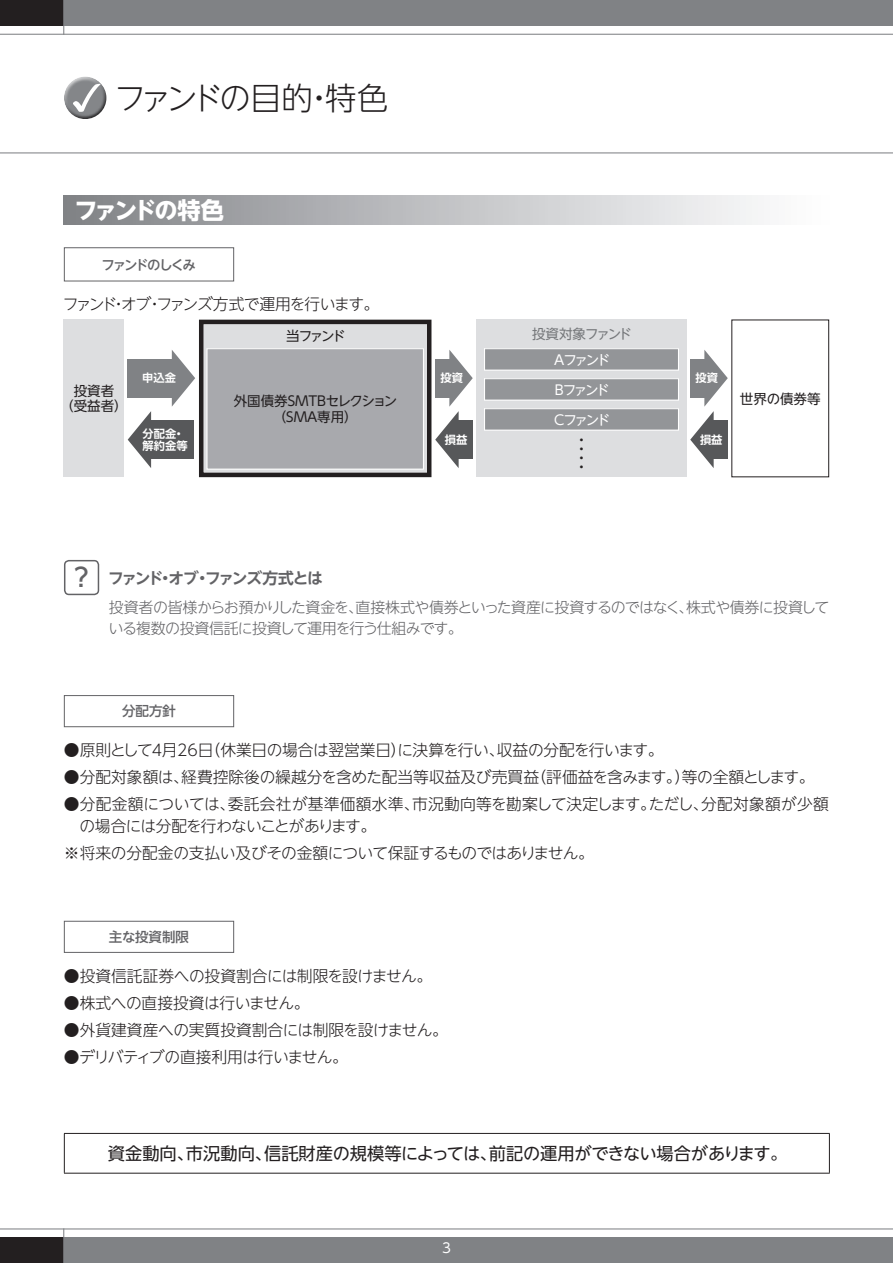
<style>
.page{position:relative;width:893px;height:1263px;background:#fff}
.page>*{position:absolute;margin:0;border:0;box-sizing:border-box;transform-origin:0 0}
.t1{font:300 31.5px "UD Shin Go NT Pro";letter-spacing:-.11em;color:#231f20}
.t2{font:700 23.25px "UD Shin Go NT Pro";letter-spacing:-.125em;color:#fff}
.t3{font:17.25px "UD Shin Go NT Pro";letter-spacing:-.015em;color:#231f20}
.t4{font:300 15.75px/22.5px "UD Shin Go NT Pro";letter-spacing:-.02em;color:#231f20}
.t5{font:300 15.75px "UD Shin Go NT Pro";color:#231f20}
.t6{font:300 15.75px "UD Shin Go NT Pro";letter-spacing:-.04em;color:#231f20}
.t7{font:300 15.75px "UD Shin Go NT Pro";letter-spacing:-.08em;color:#231f20}
.t8{font:700 15.75px "UD Shin Go NT Pro De";letter-spacing:-.09em;color:#636366}
.t9{font:300 15px/21px "UD Shin Go NT Pro";letter-spacing:-.05em;color:#636366}
.t10{font:13.5px/15.8px "UD Shin Go NT Pro";letter-spacing:-.1em;color:#231f20;text-align:center}
.t11{font:13.5px/15.8px "UD Shin Go NT Pro";letter-spacing:-.135em;color:#231f20;text-align:center}
.t12{font:13.5px "UD Shin Go NT Pro";letter-spacing:-.18em;color:#fff}
.t13{font:500 13.5px "UD Shin Go NT Pro";letter-spacing:-.025em;color:#636366}
.t14{font:500 13.5px "UD Shin Go NT Pro";letter-spacing:-.14em;color:#636366}
.t15{font:13.5px "UD Shin Go NT Pro";letter-spacing:-.065em;color:#76787b}
.t16{font:700 11.25px/11.2px "UD Shin Go NT Pro De";color:#fff}
.s1{font-family:"UD Shin Go NT Pro";font-weight:500;font-size:25.5px}
</style>
<div class="page">
<div style="left:64px;top:0;width:829px;height:26px;background:#808285"></div>
<div style="left:64px;top:1237px;width:829px;height:26px;background:#808285"></div>
<hr style="left:0;top:34px;width:893px;height:1px;background:#808285">
<hr style="left:0;top:152px;width:893px;height:1px;background:#808285">
<hr style="left:0;top:1228px;width:893px;height:1px;background:#808285">
<div style="left:0;top:0;width:64px;height:26px;background:#231f20"></div>
<div style="left:0;top:1237px;width:64px;height:26px;background:#231f20"></div>
<hr style="left:63px;top:0;width:1px;height:35px;background:#808285">
<hr style="left:63px;top:1228px;width:1px;height:35px;background:#808285">
<div style="left:64px;top:196px;width:765px;height:29px;background:linear-gradient(to right,#818387,#fff)"></div>
<div style="left:64px;top:247px;width:170px;height:34px;border:1px solid #636366"></div>
<div style="left:476px;top:320px;width:210px;height:157px;background:#dddee0"></div>
<div style="left:64px;top:320px;width:60px;height:157px;background:#dddee0"></div>
<div style="left:201px;top:322px;width:228px;height:153px;background:#dddee0"></div>
<div style="left:199px;top:320px;width:232px;height:157px;border:4px solid #231f20"></div>
<div style="left:484px;top:349px;width:194px;height:21px;background:#939598"></div>
<div style="left:484px;top:348px;width:195px;height:23px;border:1px solid #fff"></div>
<div style="left:207px;top:349px;width:216px;height:120px;background:#a8a9ad"></div>
<div style="left:206px;top:348px;width:218px;height:122px;border:1px solid #fff"></div>
<div style="left:731px;top:320px;width:98px;height:157px;border:1px solid #231f20"></div>
<div style="left:484px;top:379px;width:194px;height:21px;background:#939598"></div>
<div style="left:484px;top:378px;width:195px;height:23px;border:1px solid #fff"></div>
<div style="left:484px;top:409px;width:194px;height:21px;background:#939598"></div>
<div style="left:484px;top:408px;width:195px;height:23px;border:1px solid #fff"></div>
<svg style="left:435px;top:350px;width:38px;height:118px"></svg>
<div style="left:454px;top:421px;width:19px;height:38px;background:#57585a"></div>
<svg style="left:690px;top:350px;width:38px;height:118px"></svg>
<div style="left:709px;top:421px;width:19px;height:38px;background:#57585a"></div>
<div style="left:128px;top:359px;width:48px;height:38px;background:#808285"></div>
<svg style="left:172px;top:350px;width:23px;height:57px"></svg>
<svg style="left:128px;top:411px;width:23px;height:57px"></svg>
<div style="left:147px;top:421px;width:47px;height:38px;background:#57585a"></div>
<div style="left:64px;top:560px;width:35px;height:35px;border:2px solid #636366;border-radius:4px"></div>
<div style="left:64px;top:695px;width:170px;height:32px;border:1px solid #636366"></div>
<div style="left:64px;top:921px;width:170px;height:32px;border:1px solid #636366"></div>
<hr style="left:64px;top:1133px;width:766px;height:1px;background:#231f20">
<hr style="left:64px;top:1134px;width:1px;height:39px;background:#231f20">
<hr style="left:829px;top:1134px;width:1px;height:39px;background:#231f20">
<hr style="left:64px;top:1173px;width:766px;height:1px;background:#231f20">
<div style="left:64px;top:76px;width:43px;height:34px;background:#fff;opacity:.75"></div>
<div style="left:64px;top:83px;width:44px;height:38px;background:#231f20;opacity:.75"></div>
<h1 class="t1" style="left:114px;top:72px;width:275px">ファンドの目的・特色</h1>
<h2 class="t2" style="left:74px;top:191px;width:151px">ファンドの特色</h2>
<p class="t14" style="left:101px;top:253px;width:96px">ファンドのしくみ</p>
<p class="t7" style="left:63px;top:291px;width:318px">ファンド・オブ・ファンズ方式で運用を行います。</p>
<p class="t10" style="left:60px;top:382px;width:69px">投資者<br>（受益者）</p>
<p class="t16" style="left:142px;top:372px;width:35px">申込金</p>
<p class="t10" style="left:286px;top:328px;width:61px">当ファンド</p>
<p class="t15" style="left:532px;top:323px;width:102px">投資対象ファンド</p>
<p class="t16" style="left:440px;top:372px;width:24px">投資</p>
<p class="t12" style="left:552px;top:348px;width:59px">Ａファンド</p>
<p class="t16" style="left:695px;top:372px;width:24px">投資</p>
<p class="t12" style="left:552px;top:378px;width:59px">Ｂファンド</p>
<p class="t12" style="left:552px;top:408px;width:59px">Ｃファンド</p>
<p class="t11" style="left:234px;top:393px;width:165px">外国債券ＳＭＴＢセレクション（ＳＭＡ専用）</p>
<p class="t10" style="left:740px;top:390px;width:82px">世界の債券等</p>
<p class="t16" style="left:143px;top:428px;width:46px">分配金・解約金等</p>
<p class="t10" style="left:575px;top:431px;width:10px">・</p>
<p class="t10" style="left:575px;top:440px;width:10px">・</p>
<p class="t10" style="left:575px;top:449px;width:10px">・</p>
<p class="t10" style="left:575px;top:459px;width:10px">・</p>
<p class="t16" style="left:445px;top:434px;width:24px">損益</p>
<p class="t16" style="left:700px;top:434px;width:24px">損益</p>
<p class="t8" style="left:74px;top:565px;width:250px"><span class="s1">?</span> ファンド・オブ・ファンズ方式とは</p>
<p class="t9" style="left:109px;top:596px;width:722px">投資者の皆様からお預かりした資金を、直接株式や債券といった資産に投資するのではなく、株式や債券に投資している複数の投資信託に投資して運用を行う仕組みです。</p>
<p class="t13" style="left:122px;top:700px;width:55px">分配方針</p>
<p class="t4" style="left:64px;top:738px;width:601px">●原則として４月26日（休業日の場合は翌営業日）に決算を行い、収益の分配を行います。</p>
<p class="t5" style="left:64px;top:764px;width:752px">●分配対象額は、経費控除後の繰越分を含めた配当等収益及び売買益（評価益を含みます。）等の全額とします。</p>
<p class="t4" style="left:79px;top:792px;width:751px;text-indent:-15px">●分配金額については、委託会社が基準価額水準、市況動向等を勘案して決定します。ただし、分配対象額が少額の場合には分配を行わないことがあります。</p>
<p class="t6" style="left:64px;top:841px;width:532px">※将来の分配金の支払い及びその金額について保証するものではありません。</p>
<p class="t13" style="left:109px;top:926px;width:82px">主な投資制限</p>
<p class="t4" style="left:64px;top:964px;width:370px">●投資信託証券への投資割合には制限を設けません。</p>
<p class="t4" style="left:64px;top:991px;width:247px">●株式への直接投資は行いません。</p>
<p class="t4" style="left:64px;top:1018px;width:386px">●外貨建資産への実質投資割合には制限を設けません。</p>
<p class="t4" style="left:64px;top:1045px;width:286px">●デリバティブの直接利用は行いません。</p>
<p class="t3" style="left:108px;top:1139px;width:681px">資金動向、市況動向、信託財産の規模等によっては、前記の運用ができない場合があります。</p>
<p class="t12" style="left:442px;top:1237px;width:10px">3</p>
</div>
